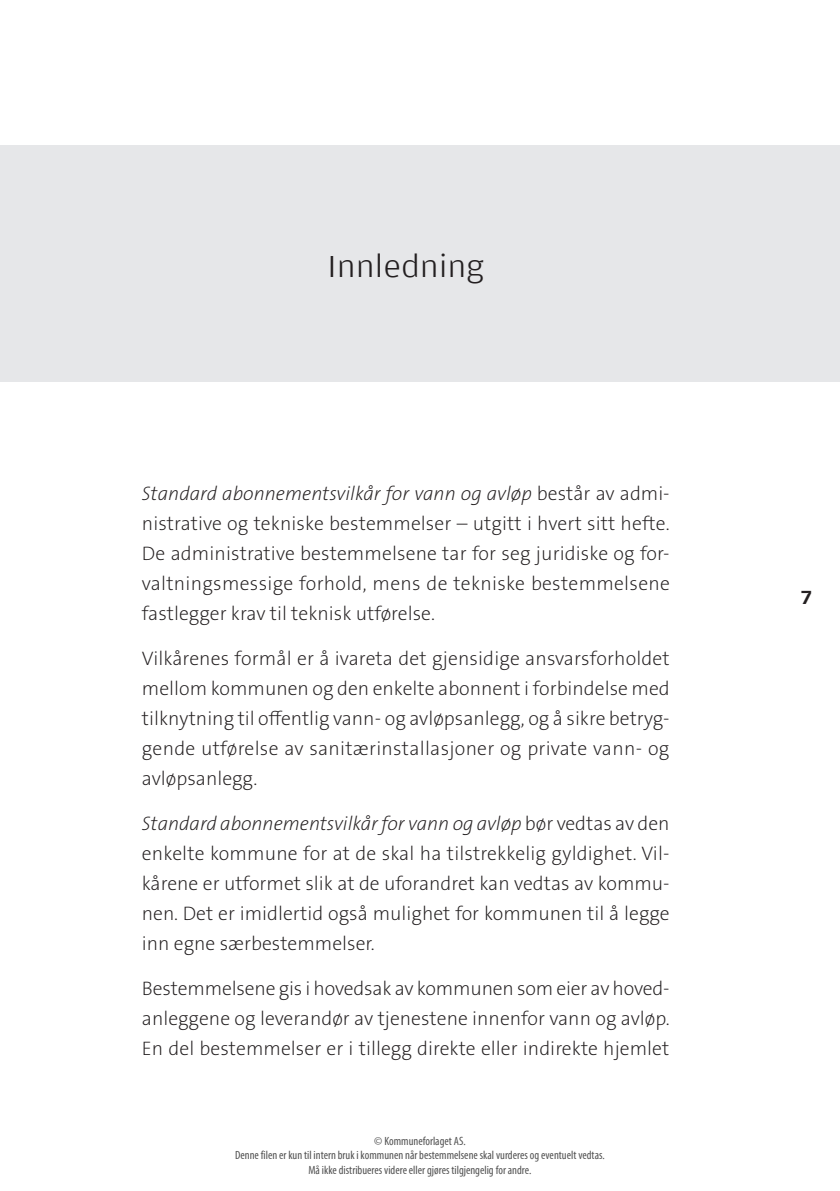
<style>
.page{position:relative;width:840px;height:1191px;background:#fff}
.page>*{position:absolute;margin:0;border:0;box-sizing:border-box;transform-origin:0 0}
.t1{font:300 32px "Amplitude Wide";letter-spacing:.015em;color:#231f20}
.t2{font:500 20px "Amplitude Wide";color:#231f20}
.t3{font:200 19.6px/30px "The Sans B W2";color:#231f20;text-align:justify}
.t4{font:condensed 12px/14.4px "Myriad Pro";color:#525252;text-align:center}
.s1{font-style:italic}
</style>
<div class="page">
<div style="left:0;top:146px;width:839px;height:236px;background:#e6e7e9"></div>
<h1 class="t1" style="left:327px;top:248px;width:158px">Innledning</h1>
<p class="t3" style="left:142px;top:478px;width:529px"><span class="s1">Standard abonnementsvilkår for vann og avløp</span> består av admi&shy;nistrative og tekniske bestemmelser – utgitt i hvert sitt hefte.<br>De administrative bestemmelsene tar for seg juridiske og for&shy;valtningsmessige forhold, mens de tekniske bestemmelsene fastlegger krav til teknisk utførelse.</p>
<p class="t3" style="left:142px;top:644px;width:529px">Vilkårenes formål er å ivareta det gjensidige ansvarsforholdet mellom kommunen og den enkelte abonnent i forbindelse med tilknytning til offentlig vann- og avløpsanlegg, og å sikre betryg&shy;gende utførelse av sanitærinstallasjoner og private vann- og avløpsanlegg.</p>
<p class="t3" style="left:142px;top:809px;width:529px"><span class="s1">Standard abonnementsvilkår for vann og avløp</span> bør vedtas av den enkelte kommune for at de skal ha tilstrekkelig gyldighet. Vil&shy;kårene er utformet slik at de uforandret kan vedtas av kommu&shy;nen. Det er imidlertid også mulighet for kommunen til å legge inn egne særbestemmelser.</p>
<p class="t3" style="left:142px;top:974px;width:529px">Bestemmelsene gis i hovedsak av kommunen som eier av hoved&shy;anleggene og leverandør av tjenestene innenfor vann og avløp.<br>En del bestemmelser er i tillegg direkte eller indirekte hjemlet</p>
<p class="t4" style="left:235px;top:1133px;width:371px">© Kommuneforlaget AS.<br>Denne filen er kun til intern bruk i kommunen når bestemmelsene skal vurderes og eventuelt vedtas.<br>Må ikke distribueres videre eller gjøres tilgjengelig for andre.</p>
<p class="t2" style="left:800px;top:586px;width:12px">7</p>
</div>
